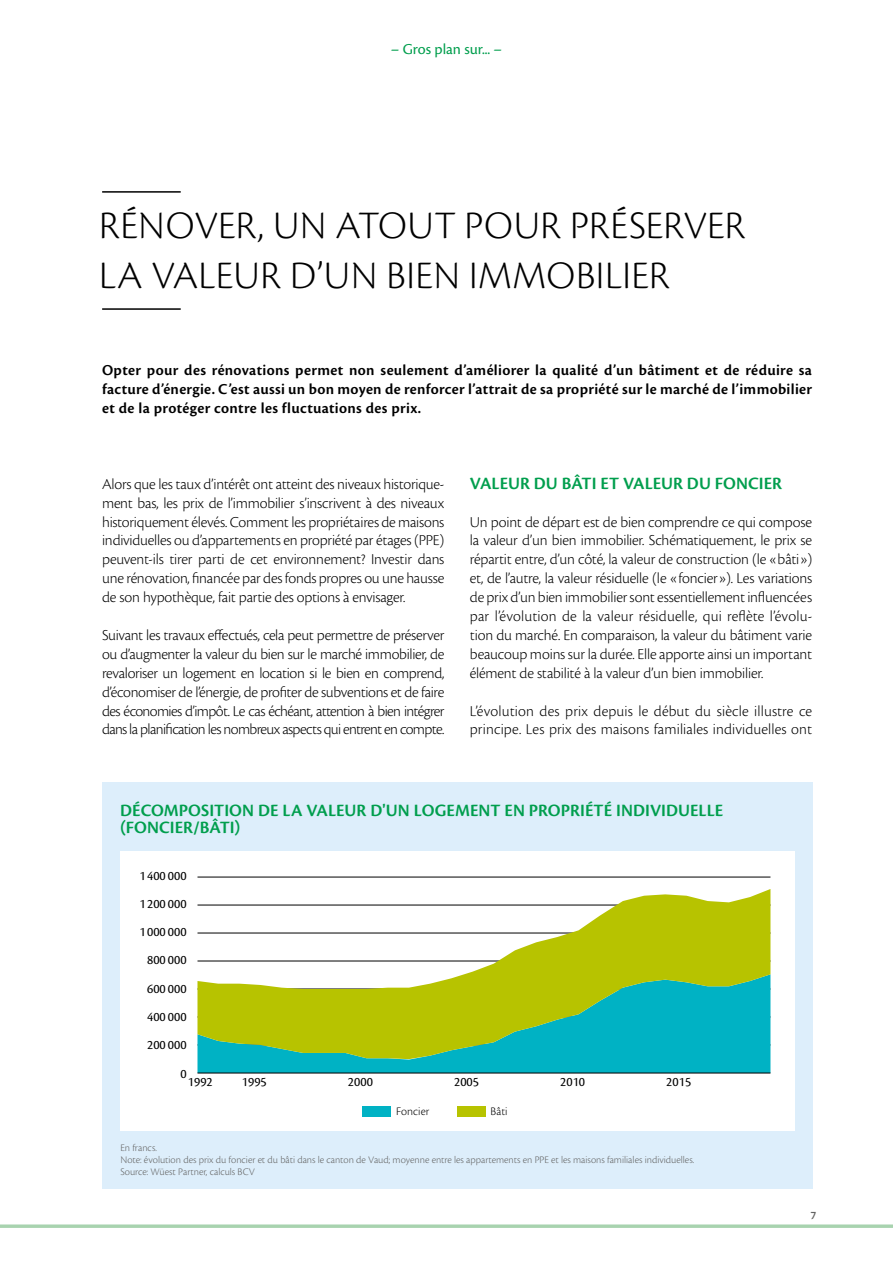
<style>
.page{position:relative;width:893px;height:1263px;background:#fff}
.page>*{position:absolute;margin:0;border:0;box-sizing:border-box;transform-origin:0 0}
.Titre_chapitre{font:300 40.5px/50.2px "Cronos Pro";letter-spacing:.01em;color:#000}
.Texte_courant{font:600 18px/16.5px "Cronos Pro";letter-spacing:.005em;color:#009e4d}
.Texte_courant-2{font:300 15.75px/18.9px "Cronos Pro";letter-spacing:-.01em;color:#000;text-align:justify}
.Chapeau{font:600 15.75px/18.9px "Cronos Pro";letter-spacing:.02em;color:#000;text-align:justify}
.Texte_courant-3{font:300 15.75px/18.9px "Cronos Pro";letter-spacing:.01em;color:#000}
.Texte_courant-4{font:15.75px "Cronos Pro";color:#009e4d}
.t1{font:13.5px/28.3px "Cronos Pro";color:#000;text-align:right}
.t2{font:300 12px "Cronos Pro";letter-spacing:.005em;color:#000}
.t3{font:600 12px "Cronos Pro";color:#636362}
.Texte_courant-5{font:300 10.5px "Cronos Pro";color:#636362}
</style>
<div class="page">
<div style="left:102px;top:782px;width:710px;height:406px;background:#ddeefb"></div>
<div style="left:120px;top:851px;width:675px;height:279px;background:#fff"></div>
<hr style="left:197px;top:877px;width:573px;height:1px;background:#000">
<svg style="left:197px;top:1059px;width:573px;height:14px;background:#00acbd"></svg>
<svg style="left:197px;top:889px;width:573px;height:170px"></svg>
<hr style="left:197px;top:1073px;width:573px;height:1px;background:#000">
<div style="left:362px;top:1106px;width:29px;height:11px;background:#00b2c4"></div>
<div style="left:457px;top:1106px;width:29px;height:11px;background:#b7c300"></div>
<hr style="left:102px;top:191px;width:79px;height:2px;background:#000">
<hr style="left:102px;top:308px;width:79px;height:2px;background:#000">
<hr style="left:0;top:1225px;width:893px;height:3px;background:#a8d3af">
<p class="Texte_courant-4" style="left:391px;top:40px;width:113px">– Gros plan sur... –</p>
<p class="Titre_chapitre" style="left:99px;top:200px;width:648px">RÉNOVER, UN ATOUT POUR PRÉSERVER<br>LA VALEUR D’UN BIEN IMMOBILIER</p>
<p class="Chapeau" style="left:102px;top:361px;width:711px">Opter pour des rénovations permet non seulement d’améliorer la qualité d’un bâtiment et de réduire sa facture d’énergie. C’est aussi un bon moyen de renforcer l’attrait de sa propriété sur le marché de l’immobilier et de la protéger contre les fluctuations des prix.</p>
<p class="Texte_courant-2" style="left:102px;top:474px;width:344px">Alors que les taux d’intérêt ont atteint des niveaux historique&shy;ment bas, les prix de l’immobilier s’inscrivent à des niveaux historiquement élevés. Comment les propriétaires de maisons individuelles ou d’appartements en propriété par étages (PPE) peuvent-ils tirer parti de cet environnement? Investir dans une rénovation, financée par des fonds propres ou une hausse de son hypothèque, fait partie des options à envisager.</p>
<p class="Texte_courant-2" style="left:102px;top:625px;width:344px">Suivant les travaux effectués, cela peut permettre de préserver ou d’augmenter la valeur du bien sur le marché immobilier, de revaloriser un logement en location si le bien en comprend, d’économiser de l’énergie, de profiter de subventions et de faire des économies d’impôt. Le cas échéant, attention à bien intégrer dans la planification les nombreux aspects qui entrent en compte.</p>
<p class="Texte_courant" style="left:470px;top:475px;width:314px">VALEUR DU BÂTI ET VALEUR DU FONCIER</p>
<p class="Texte_courant-2" style="left:470px;top:512px;width:344px">Un point de départ est de bien comprendre ce qui compose la valeur d’un bien immobilier. Schématiquement, le prix se répartit entre, d’un côté, la valeur de construction (le «bâti») et, de l’autre, la valeur résiduelle (le «foncier»). Les variations de prix d’un bien immobilier sont essentiellement influencées par l’évolution de la valeur résiduelle, qui reflète l’évolu&shy;tion du marché. En comparaison, la valeur du bâtiment varie beaucoup moins sur la durée. Elle apporte ainsi un important élément de stabilité à la valeur d’un bien immobilier.</p>
<p class="Texte_courant-3" style="left:470px;top:701px;width:344px">L’évolution des prix depuis le début du siècle illustre ce principe. Les prix des maisons familiales individuelles ont</p>
<p class="Texte_courant" style="left:120px;top:802px;width:604px">DÉCOMPOSITION DE LA VALEUR D'UN LOGEMENT EN PROPRIÉTÉ INDIVIDUELLE (FONCIER/BÂTI)</p>
<p class="t1" style="left:140px;top:861px;width:49px">1400 000<br>1200 000<br>1000 000<br>800 000<br>600 000<br>400 000<br>200 000<br>0</p>
<p class="t1" style="left:188px;top:1068px;width:26px">1992</p>
<p class="t1" style="left:242px;top:1068px;width:26px">1995</p>
<p class="t1" style="left:348px;top:1068px;width:26px">2000</p>
<p class="t1" style="left:454px;top:1068px;width:26px">2005</p>
<p class="t1" style="left:560px;top:1068px;width:26px">2010</p>
<p class="t1" style="left:666px;top:1068px;width:26px">2015</p>
<p class="t2" style="left:396px;top:1104px;width:35px">Foncier</p>
<p class="t2" style="left:491px;top:1104px;width:19px">Bâti</p>
<p class="Texte_courant-5" style="left:120px;top:1141px;width:38px">En francs.</p>
<p class="Texte_courant-5" style="left:120px;top:1153px;width:575px">Note: évolution des prix du foncier et du bâti dans le canton de Vaud; moyenne entre les appartements en PPE et les maisons familiales individuelles.</p>
<p class="Texte_courant-5" style="left:120px;top:1165px;width:136px">Source: Wüest Partner, calculs BCV</p>
<p class="t3" style="left:811px;top:1208px;width:7px">7</p>
</div>
